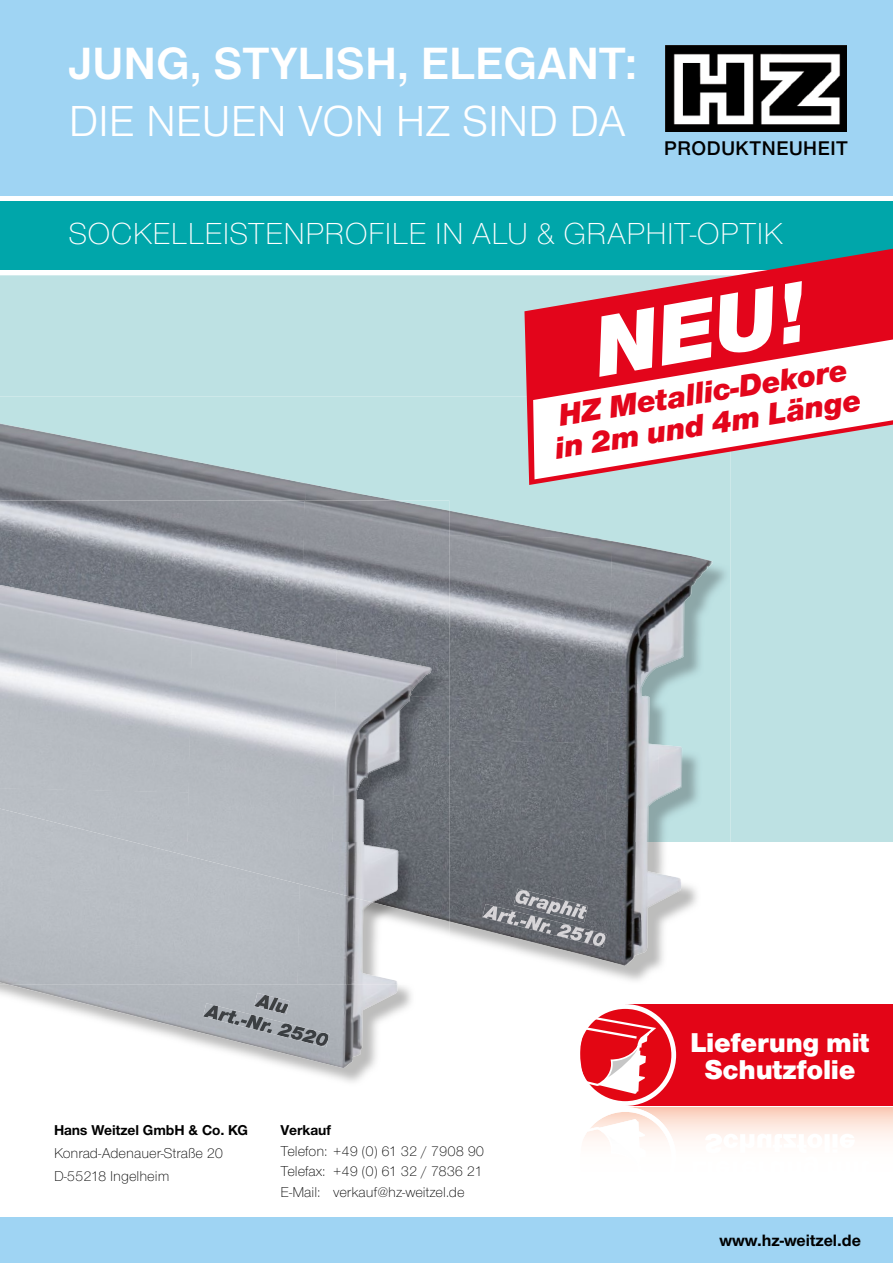
<style>
.page{position:relative;width:893px;height:1263px;background:#fff}
.page>*{position:absolute;margin:0;border:0;box-sizing:border-box;transform-origin:0 0}
.t1{font:italic 900 88.65px "Nimbus San Nov T";color:#fff}
.t2{font:700 46.95px "Nimbus San D";color:#fff}
.t3{font:300 45px "Nimbus San D";color:#fff}
.t4{font:italic 900 31.95px/32px "Nimbus San Nov T";color:#e3051b}
.t5{font:300 31.5px "Nimbus San Nov T";letter-spacing:.01em;color:#fff}
.t6{font:900 28.2px/27px "Nimbus San D";letter-spacing:-.01em;color:#fff;text-align:center}
.t7{font:700 17.1px "Nimbus San Nov T";color:#000}
.t8{font:300 14.85px/20.5px "Nimbus San Nov T";color:#000}
.t9{font:700 14.85px "Nimbus San Nov T";color:#000}
</style>
<div class="page">
<div style="left:0;top:275px;width:893px;height:567px;background:#bde1e3"></div>
<div style="left:0;top:0;width:893px;height:196px;background:#9fd4f3"></div>
<div style="left:0;top:201px;width:893px;height:68px;background:#00a6aa"></div>
<img style="left:665px;top:45px;width:182px;height:87px">
<div style="left:0;top:1217px;width:893px;height:46px;background:#9fd4f3"></div>
<div style="left:0;top:396px;width:730px;height:446px;background:#bee2e3"></div>
<img style="left:449px;top:842px;width:232px;height:124px">
<img style="left:0;top:423px;width:306px;height:199px">
<img style="left:305px;top:483px;width:294px;height:52px">
<img style="left:449px;top:535px;width:163px;height:205px">
<img style="left:608px;top:541px;width:105px;height:152px">
<img style="left:605px;top:692px;width:54px;height:150px">
<img style="left:449px;top:740px;width:159px;height:102px">
<img style="left:657px;top:744px;width:25px;height:55px">
<img style="left:514px;top:888px;width:74px;height:16px">
<img style="left:482px;top:904px;width:124px;height:43px">
<img style="left:397px;top:842px;width:52px;height:79px">
<img style="left:301px;top:500px;width:148px;height:196px">
<img style="left:364px;top:696px;width:85px;height:146px">
<img style="left:9px;top:985px;width:388px;height:83px">
<div style="left:0;top:842px;width:297px;height:143px;background:#b7bcc2"></div>
<div style="left:297px;top:902px;width:50px;height:83px;background:#b2b7bd"></div>
<img style="left:347px;top:902px;width:50px;height:83px">
<img style="left:133px;top:842px;width:265px;height:60px">
<img style="left:0;top:585px;width:192px;height:203px">
<img style="left:187px;top:622px;width:150px;height:220px">
<img style="left:333px;top:650px;width:98px;height:146px">
<div style="left:0;top:788px;width:189px;height:54px;background:#b9bec4"></div>
<img style="left:332px;top:795px;width:32px;height:47px">
<img style="left:254px;top:993px;width:35px;height:10px">
<img style="left:203px;top:1003px;width:126px;height:44px">
<svg style="left:580px;top:1004px;width:313px;height:137px;background:#eb5059"></svg>
<div style="left:705px;top:1134px;width:150px;height:19px;background:#fff9f6"></div>
<svg style="left:524px;top:248px;width:369px;height:237px;fill:#e3051b"></svg>
<svg style="left:533px;top:328px;width:360px;height:151px"></svg>
<h2 class="t2" style="left:69px;top:37px;width:570px">JUNG, STYLISH, ELEGANT:</h2>
<h3 class="t3" style="left:69px;top:96px;width:781px">DIE NEUEN VON HZ SIND DA <sub>PRODUKTNEUHEIT</sub></h3>
<h3 class="t5" style="left:69px;top:216px;width:716px">SOCKELLEISTENPROFILE IN ALU &amp; GRAPHIT-OPTIK</h3>
<h1 class="t1" style="left:585px;top:297px;width:216px;rotate:-10deg">NEU!</h1>
<h3 class="t4" style="left:547px;top:401px;width:311px;rotate:-9deg">HZ Metallic-Dekore in 2m und 4m Länge</h3>
<p class="t9" style="left:54px;top:1121px;width:196px">Hans Weitzel GmbH &amp; Co. KG</p>
<p class="t8" style="left:54px;top:1142px;width:171px;line-height:23px">Konrad-Adenauer-Straße 20<br>D-55218 Ingelheim</p>
<p class="t9" style="left:281px;top:1121px;width:52px">Verkauf</p>
<p class="t8" style="left:281px;top:1140px;width:205px;text-align:justify">Telefon: +49 (0) 61 32 / 7908 90<br>Telefax: +49 (0) 61 32 / 7836 21<br>E-Mail: verkauf@hz-weitzel.de</p>
<h3 class="t6" style="left:690px;top:1029px;width:181px">Lieferung mit<br>Schutzfolie</h3>
<p class="t7" style="left:719px;top:1230px;width:143px">www.hz-weitzel.de</p>
</div>
